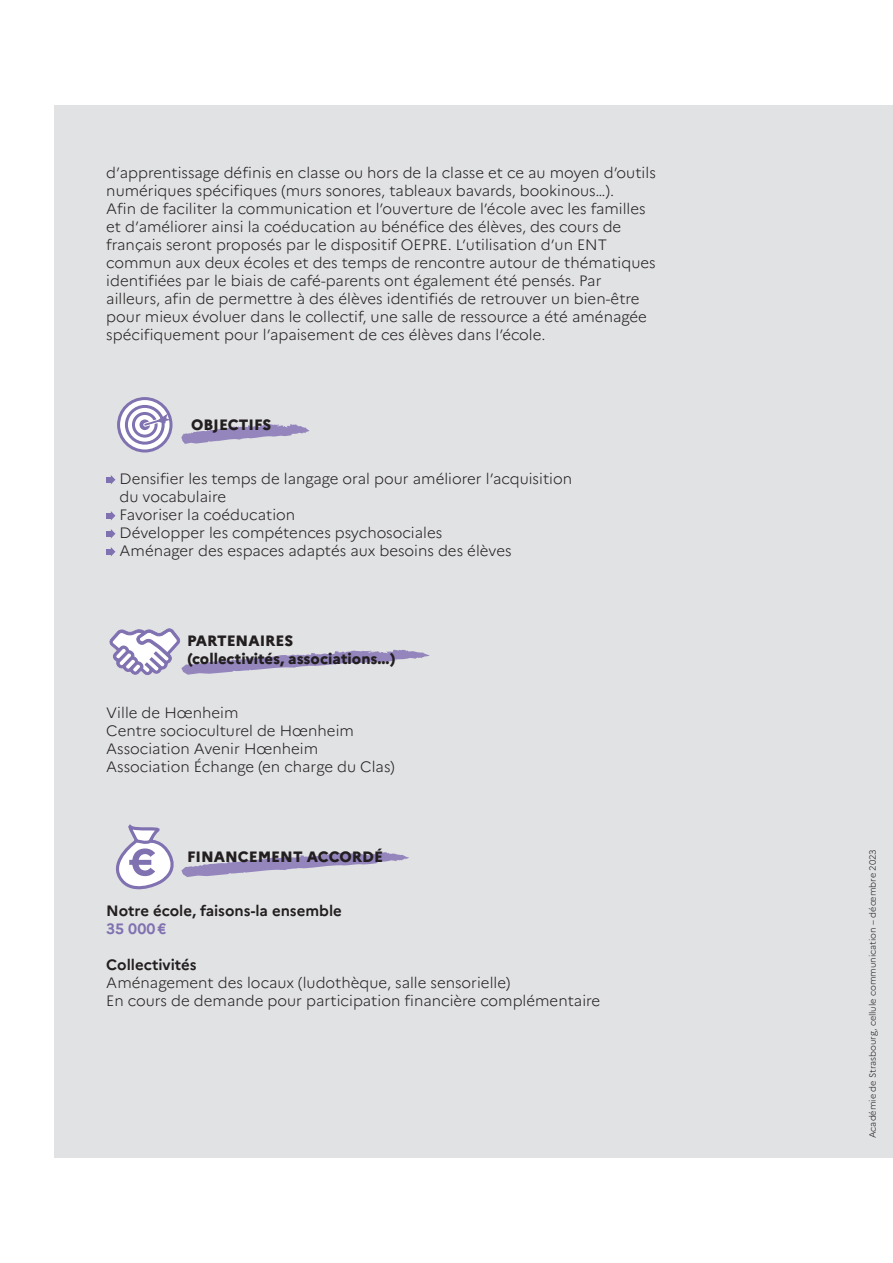
<style>
.page{position:relative;width:893px;height:1263px;background:#fff}
.page>*{position:absolute;margin:0;border:0;box-sizing:border-box;transform-origin:0 0}
.t1{font:300 15px/18px "Marianne";color:#231f20}
.t2{font:800 15px/18px "Marianne";color:#231f20}
.t3{font:700 15px "Marianne";color:#231f20}
.t4{font:700 15px "Marianne";color:#8071b0}
.t5{font:300 9px "Marianne";color:#231f20}
</style>
<div class="page">
<div style="left:54px;top:105px;width:839px;height:1053px;background:#e1e2e4"></div>
<svg style="left:181px;top:424px;width:128px;height:20px"></svg>
<svg style="left:106px;top:475px;width:9px;height:9px"></svg>
<svg style="left:106px;top:511px;width:9px;height:9px"></svg>
<svg style="left:106px;top:529px;width:9px;height:9px"></svg>
<svg style="left:106px;top:547px;width:9px;height:9px"></svg>
<svg style="left:119px;top:399px;width:52px;height:52px"></svg>
<div style="left:117px;top:397px;width:55px;height:55px;border:3px solid #8071b0;border-radius:50%"></div>
<svg style="left:126px;top:406px;width:37px;height:37px"></svg>
<div style="left:125px;top:405px;width:40px;height:40px;border:3px solid #8071b0;border-radius:50%"></div>
<svg style="left:133px;top:413px;width:23px;height:23px"></svg>
<div style="left:132px;top:412px;width:26px;height:26px;border:3px solid #8071b0;border-radius:50%"></div>
<svg style="left:140px;top:414px;width:30px;height:15px"></svg>
<svg style="left:110px;top:628px;width:320px;height:47px"></svg>
<svg style="left:116px;top:824px;width:293px;height:66px"></svg>
<p class="t1" style="left:106px;top:163px;width:551px">d’apprentissage définis en classe ou hors de la classe et ce au moyen d’outils numériques spécifiques (murs sonores, tableaux bavards, bookinous…).<br>Afin de faciliter la communication et l’ouverture de l’école avec les familles et d’améliorer ainsi la coéducation au bénéfice des élèves, des cours de français seront proposés par le dispositif OEPRE. L’utilisation d’un ENT commun aux deux écoles et des temps de rencontre autour de thématiques identifiées par le biais de café-parents ont également été pensés. Par ailleurs, afin de permettre à des élèves identifiés de retrouver un bien-être pour mieux évoluer dans le collectif, une salle de ressource a été aménagée spécifiquement pour l’apaisement de ces élèves dans l’école.</p>
<p class="t2" style="left:191px;top:415px;width:82px">OBJECTIFS</p>
<p class="t1" style="left:119px;top:469px;width:454px">Densifier les temps de langage oral pour améliorer l’acquisition du vocabulaire<br>Favoriser la coéducation<br>Développer les compétences psychosociales<br>Aménager des espaces adaptés aux besoins des élèves</p>
<p class="t2" style="left:187px;top:631px;width:210px">PARTENAIRES<br>(collectivités, associations...)</p>
<p class="t1" style="left:106px;top:703px;width:290px">Ville de Hœnheim<br>Centre socioculturel de Hœnheim<br>Association Avenir Hœnheim<br>Association Échange (en charge du Clas)</p>
<p class="t2" style="left:187px;top:847px;width:197px">FINANCEMENT ACCORDÉ</p>
<p class="t3" style="left:106px;top:899px;width:237px">Notre école, faisons-la ensemble</p>
<p class="t4" style="left:106px;top:917px;width:62px">35 000 €</p>
<p class="t3" style="left:106px;top:953px;width:92px">Collectivités</p>
<p class="t1" style="left:106px;top:973px;width:496px">Aménagement des locaux (ludothèque, salle sensorielle)<br>En cours de demande pour participation financière complémentaire</p>
<p class="t5" style="left:866px;top:1138px;width:290px;rotate:-90deg">Académie de Strasbourg, cellule communication – décembre 2023</p>
</div>
